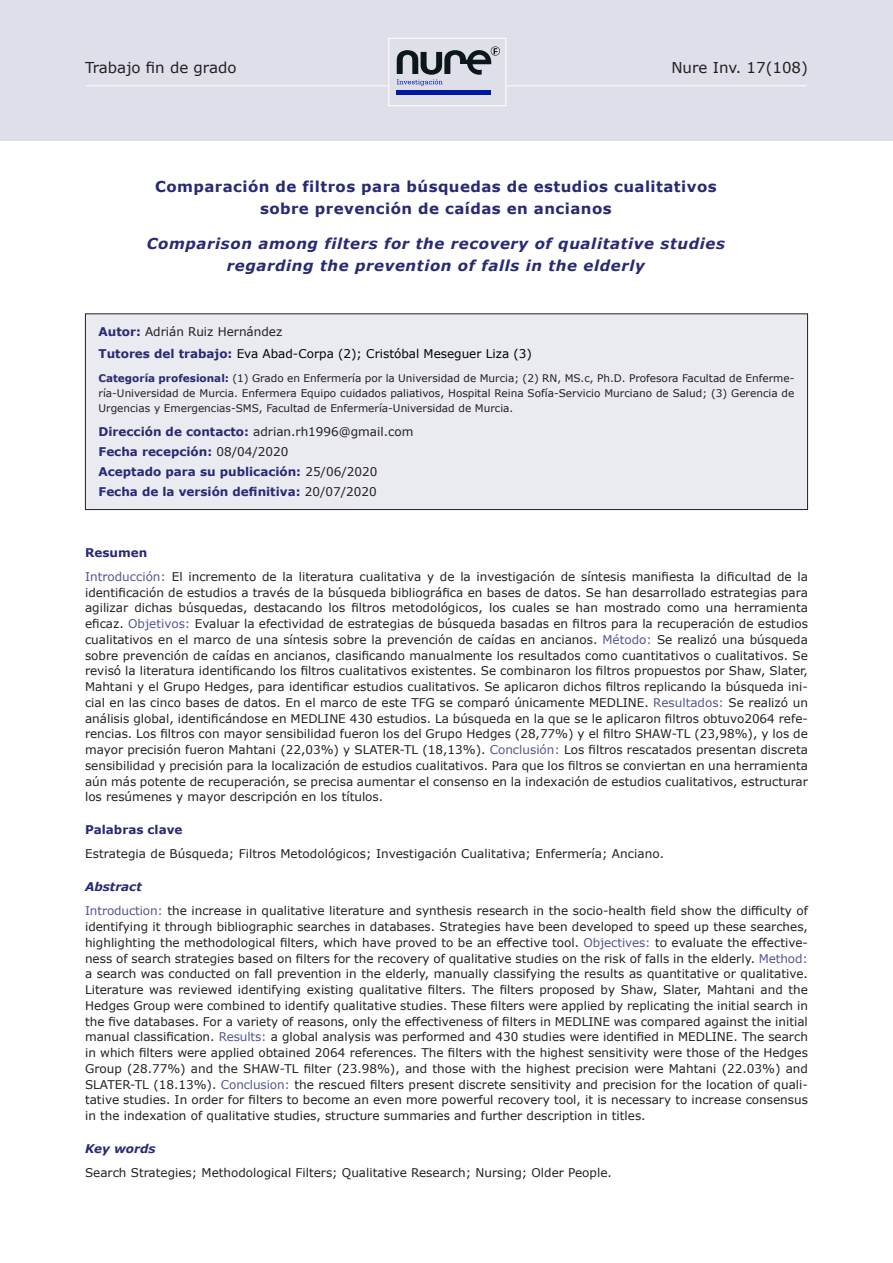
<style>
.page{position:relative;width:893px;height:1263px;background:#fff}
.page>*{position:absolute;margin:0;border:0;box-sizing:border-box;transform-origin:0 0}
.t1{font:18px "Myriad Pro";color:#fff}
.t2{font:italic 700 15px/22.5px "Verdana";letter-spacing:.04em;color:#282a73;text-align:center}
.t3{font:700 15px/22.5px "Verdana";letter-spacing:.03em;color:#282a73;text-align:center}
.t4{font:15px "Verdana";color:#231f20}
.Resumen{font:12px/15.8px "Verdana";color:#231f20;text-align:justify}
.Resumen-2{font:700 12px "Verdana";color:#282a73}
.t5{font:12px "Verdana";color:#000}
.Resumen-3{font:italic 700 12px "Verdana";color:#282a73}
.t6{font:10.5px/15px "Verdana";color:#231f20;text-align:justify}
.s1{font-weight:700;color:#282a73}
.s2{font-weight:400;color:#231f20}
.s3{color:#53558f}
</style>
<div class="page">
<div style="left:0;top:0;width:893px;height:141px;background:#dfdfea"></div>
<div style="left:388px;top:38px;width:118px;height:68px;background:#dfdfea;border:1px solid #fff"></div>
<svg style="left:397px;top:46px;width:103px;height:40px"></svg>
<hr style="left:396px;top:91px;width:95px;height:4px;background:#00199f">
<div style="left:85px;top:314px;width:722px;height:195px;background:#eaeaf1"></div>
<div style="left:85px;top:313px;width:723px;height:197px;border:1px solid #231f20"></div>
<p class="t4" style="left:85px;top:57px;width:153px">Trabajo fin de grado</p>
<p class="t4" style="left:671px;top:57px;width:138px">Nure Inv. 17(108)</p>
<h1 class="t1" style="left:86px;top:67px;width:722px">________________________________________________________________________________</h1>
<p class="t3" style="left:155px;top:175px;width:563px">Comparación de filtros para búsquedas de estudios cualitativos sobre prevención de caídas en ancianos</p>
<p class="t2" style="left:147px;top:232px;width:580px">Comparison among filters for the recovery of qualitative studies regarding the prevention of falls in the elderly</p>
<p class="Resumen" style="left:99px;top:324px;width:185px"><span class="s1">Autor:</span> Adrián Ruiz Hernández</p>
<p class="t5" style="left:99px;top:346px;width:435px"><span class="s1">Tutores del trabajo:</span> Eva Abad-Corpa (2); Cristóbal Meseguer Liza (3)</p>
<p class="t6" style="left:99px;top:370px;width:697px"><span class="s1">Categoría profesional:</span> (1) Grado en Enfermería por la Universidad de Murcia; (2) RN, MS.c, Ph.D. Profesora Facultad de Enferme&shy;ría-Universidad de Murcia. Enfermera Equipo cuidados paliativos, Hospital Reina Sofía-Servicio Murciano de Salud; (3) Gerencia de Urgencias y Emergencias-SMS, Facultad de Enfermería-Universidad de Murcia.</p>
<p class="Resumen" style="left:99px;top:424px;width:316px"><span class="s1">Dirección de contacto:</span> adrian.rh1996@gmail.com</p>
<p class="Resumen-2" style="left:99px;top:443px;width:191px">Fecha recepción: <span class="s2">08/04/2020</span></p>
<p class="Resumen-2" style="left:99px;top:463px;width:280px">Aceptado para su publicación: <span class="s2">25/06/2020</span></p>
<p class="Resumen-2" style="left:99px;top:483px;width:280px">Fecha de la versión definitiva: <span class="s2">20/07/2020</span></p>
<p class="Resumen-2" style="left:85px;top:544px;width:64px">Resumen</p>
<p class="Resumen" style="left:85px;top:568px;width:724px"><span class="s3">Introducción:</span> El incremento de la literatura cualitativa y de la investigación de síntesis manifiesta la dificultad de la identificación de estudios a través de la búsqueda bibliográfica en bases de datos. Se han desarrollado estrategias para agilizar dichas búsquedas, destacando los filtros metodológicos, los cuales se han mostrado como una herramienta eficaz. <span class="s3">Objetivos:</span> Evaluar la efectividad de estrategias de búsqueda basadas en filtros para la recuperación de estudios cualitativos en el marco de una síntesis sobre la prevención de caídas en ancianos. <span class="s3">Método:</span> Se realizó una búsqueda sobre prevención de caídas en ancianos, clasificando manualmente los resultados como cuantitativos o cualitativos. Se revisó la literatura identificando los filtros cualitativos existentes. Se combinaron los filtros propuestos por Shaw, Slater, Mahtani y el Grupo Hedges, para identificar estudios cualitativos. Se aplicaron dichos filtros replicando la búsqueda ini&shy;cial en las cinco bases de datos. En el marco de este TFG se comparó únicamente MEDLINE. <span class="s3">Resultados:</span> Se realizó un análisis global, identificándose en MEDLINE 430 estudios. La búsqueda en la que se le aplicaron filtros obtuvo2064 refe&shy;rencias. Los filtros con mayor sensibilidad fueron los del Grupo Hedges (28,77%) y el filtro SHAW-TL (23,98%), y los de mayor precisión fueron Mahtani (22,03%) y SLATER-TL (18,13%). <span class="s3">Conclusión:</span> Los filtros rescatados presentan discreta sensibilidad y precisión para la localización de estudios cualitativos. Para que los filtros se conviertan en una herramienta aún más potente de recuperación, se precisa aumentar el consenso en la indexación de estudios cualitativos, estructurar los resúmenes y mayor descripción en los títulos.</p>
<p class="Resumen-2" style="left:85px;top:821px;width:99px">Palabras clave</p>
<p class="Resumen" style="left:85px;top:846px;width:580px">Estrategia de Búsqueda; Filtros Metodológicos; Investigación Cualitativa; Enfermería; Anciano.</p>
<p class="Resumen-3" style="left:85px;top:878px;width:58px">Abstract</p>
<p class="Resumen" style="left:85px;top:903px;width:724px"><span class="s3">Introduction:</span> the increase in qualitative literature and synthesis research in the socio-health field show the difficulty of identifying it through bibliographic searches in databases. Strategies have been developed to speed up these searches, highlighting the methodological filters, which have proved to be an effective tool. <span class="s3">Objectives:</span> to evaluate the effective&shy;ness of search strategies based on filters for the recovery of qualitative studies on the risk of falls in the elderly. <span class="s3">Method: </span>a search was conducted on fall prevention in the elderly, manually classifying the results as quantitative or qualitative.<br>Literature was reviewed identifying existing qualitative filters. The filters proposed by Shaw, Slater, Mahtani and the Hedges Group were combined to identify qualitative studies. These filters were applied by replicating the initial search in the five databases. For a variety of reasons, only the effectiveness of filters in MEDLINE was compared against the initial manual classification. <span class="s3">Results:</span> a global analysis was performed and 430 studies were identified in MEDLINE. The search in which filters were applied obtained 2064 references. The filters with the highest sensitivity were those of the Hedges Group (28.77%) and the SHAW-TL filter (23.98%), and those with the highest precision were Mahtani (22.03%) and SLATER-TL (18.13%). <span class="s3">Conclusion:</span> the rescued filters present discrete sensitivity and precision for the location of quali&shy;tative studies. In order for filters to become an even more powerful recovery tool, it is necessary to increase consensus in the indexation of qualitative studies, structure summaries and further description in titles.</p>
<p class="Resumen-3" style="left:85px;top:1140px;width:72px">Key words</p>
<p class="Resumen" style="left:85px;top:1165px;width:528px">Search Strategies; Methodological Filters; Qualitative Research; Nursing; Older People.</p>
</div>
